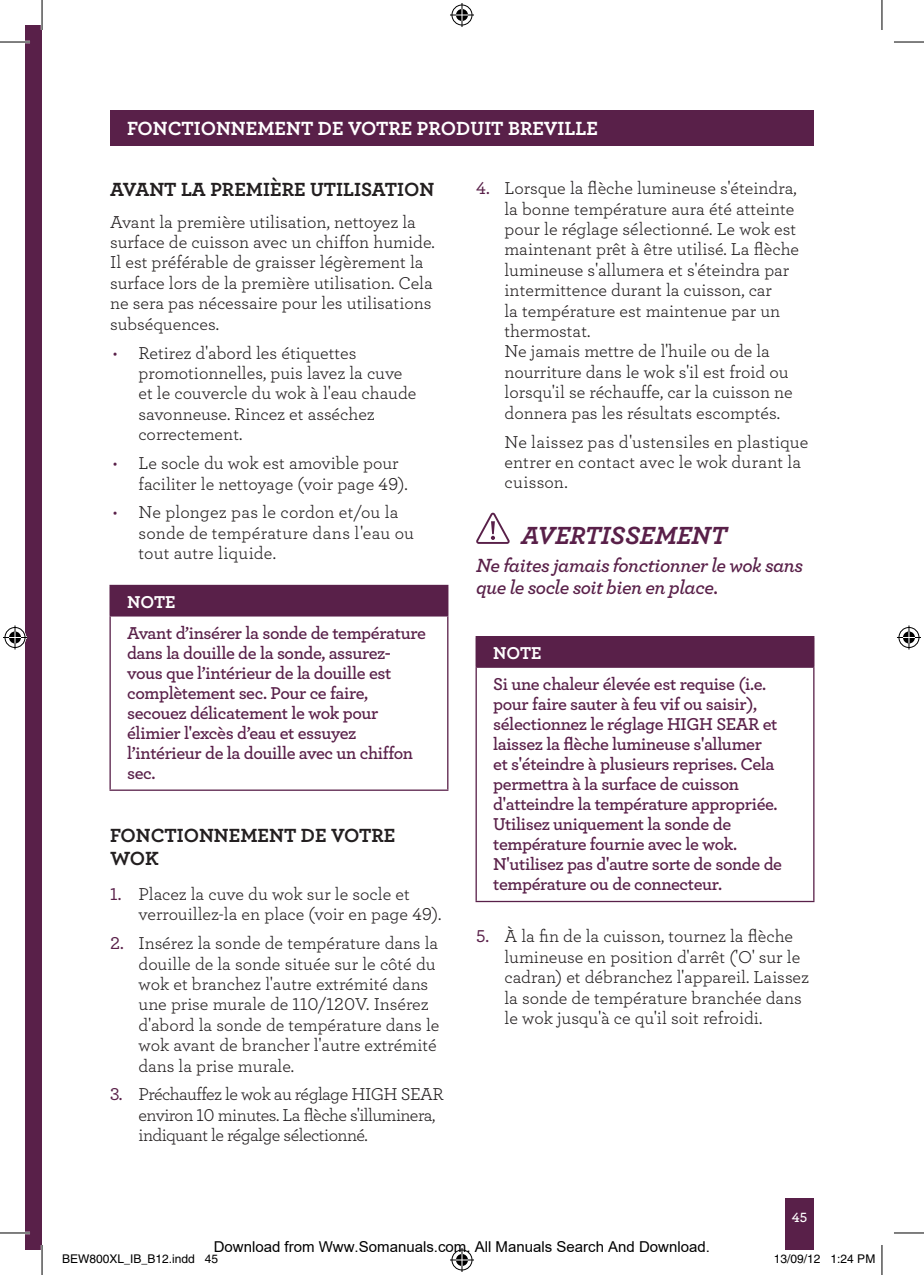
<style>
.page{position:relative;width:924px;height:1275px;background:#fff}
.page>*{position:absolute;margin:0;border:0;box-sizing:border-box;transform-origin:0 0}
.t1{font:26px "Archer Bold LF Italic";color:#592049}
.t2{font:20px/22px "Archer Semibold LF Italic";letter-spacing:-.025em;color:#592049}
.t3{font:20px "Archer Bold LF";letter-spacing:-.03em;color:#231f20}
.t4{font:20px "Archer Bold LF";color:#fff}
.t5{font:18px/20.4px "Archer Book LF";color:#231f20}
.t6{font:18px/20px "Archer Semibold LF";letter-spacing:-.02em;color:#592049}
.t7{font:18px/20.4px "Archer Book LF";letter-spacing:-.03em;color:#231f20}
.t8{font:18px "Archer Bold LF";color:#fff}
.t9{font:15px "Arial";color:#000}
.t10{font:14px "Archer Semibold LF";color:#fff}
.t11{font:12px "Helvetica";color:#000}
.s1{color:#592049}
.s2{font-family:"Archer Medium LF";color:#592049}
</style>
<div class="page">
<div style="left:785px;top:1199px;width:28px;height:51px;background:#592049"></div>
<div style="left:25px;top:25px;width:17px;height:1225px;background:#592049"></div>
<div style="left:110px;top:110px;width:703px;height:36px;background:#592049"></div>
<div style="left:110px;top:585px;width:337px;height:31px;background:#592049"></div>
<hr style="left:109px;top:616px;width:2px;height:173px;background:#592049">
<hr style="left:447px;top:616px;width:1px;height:173px;background:#592049">
<hr style="left:109px;top:789px;width:339px;height:2px;background:#592049">
<hr style="left:109px;top:585px;width:339px;height:1px;background:#592049">
<hr style="left:109px;top:586px;width:2px;height:29px;background:#592049">
<svg style="left:447px;top:586px;width:1px;height:29px"></svg>
<hr style="left:109px;top:615px;width:339px;height:1px;background:#592049">
<svg style="left:476px;top:513px;width:33px;height:31px"></svg>
<div style="left:476px;top:637px;width:337px;height:30px;background:#592049"></div>
<hr style="left:475px;top:668px;width:1px;height:233px;background:#592049">
<hr style="left:812px;top:668px;width:2px;height:233px;background:#592049">
<hr style="left:475px;top:901px;width:339px;height:1px;background:#592049">
<hr style="left:475px;top:636px;width:339px;height:1px;background:#592049">
<svg style="left:475px;top:637px;width:1px;height:29px"></svg>
<hr style="left:812px;top:637px;width:2px;height:29px;background:#592049">
<hr style="left:475px;top:666px;width:339px;height:2px;background:#592049">
<hr style="left:0;top:41px;width:30px;height:2px;background:#fff">
<hr style="left:0;top:1231px;width:30px;height:3px;background:#fff">
<hr style="left:41px;top:0;width:2px;height:30px;background:#fff">
<hr style="left:41px;top:1245px;width:2px;height:30px;background:#fff">
<hr style="left:0;top:42px;width:30px;height:1px;background:#000">
<hr style="left:893px;top:42px;width:30px;height:1px;background:#000">
<hr style="left:0;top:1232px;width:30px;height:1px;background:#000">
<hr style="left:893px;top:1232px;width:30px;height:1px;background:#000">
<hr style="left:42px;top:0;width:1px;height:30px;background:#000">
<hr style="left:42px;top:1245px;width:1px;height:30px;background:#000">
<hr style="left:881px;top:0;width:1px;height:30px;background:#000">
<hr style="left:881px;top:1245px;width:1px;height:30px;background:#000">
<svg style="left:450px;top:3px;width:24px;height:24px"></svg>
<svg style="left:450px;top:1248px;width:24px;height:24px"></svg>
<svg style="left:3px;top:625px;width:24px;height:24px"></svg>
<svg style="left:897px;top:625px;width:23px;height:24px"></svg>
<p class="t4" style="left:127px;top:115px;width:472px">FONCTIONNEMENT DE VOTRE PRODUIT BREVILLE</p>
<p class="t3" style="left:110px;top:177px;width:40px">AVANT</p>
<p class="t3" style="left:181px;top:177px;width:42px">LA PREMI</p>
<p class="t3" style="left:270px;top:177px;width:53px">ÈRE UTILISATION</p>
<p class="t5" style="left:110px;top:211px;width:326px">Avant la première utilisation, nettoyez la surface de cuisson avec un chiffon humide.<br>Il est préférable de graisser légèrement la surface lors de la première utilisation. Cela ne sera pas nécessaire pour les utilisations subséquences.</p>
<p class="t5" style="left:138px;top:342px;width:279px;text-indent:-26px"><span class="s1">•</span> Retirez d'abord les étiquettes promotionnelles, puis lavez la cuve et le couvercle du wok à l'eau chaude savonneuse. Rincez et asséchez correctement.</p>
<p class="t5" style="left:138px;top:452px;width:270px;text-indent:-26px"><span class="s1">•</span> Le socle du wok est amovible pour faciliter le nettoyage (voir page 49).</p>
<p class="t5" style="left:138px;top:502px;width:277px;text-indent:-26px"><span class="s1">•</span> Ne plongez pas le cordon et/ou la sonde de température dans l'eau ou tout autre liquide.</p>
<p class="t8" style="left:127px;top:590px;width:50px">NOTE</p>
<p class="t6" style="left:127px;top:622px;width:300px">Avant d’insérer la sonde de température dans la douille de la sonde, assurez&shy;vous que l’intérieur de la douille est complètement sec. Pour ce faire, secouez délicatement le wok pour élimier l'excès d’eau et essuyez l’intérieur de la douille avec un chiffon sec.</p>
<p class="t3" style="left:110px;top:823px;width:15px">FONCTIONNEMENT</p>
<p class="t3" style="left:301px;top:823px;width:57px">DE VOTRE</p>
<p class="t3" style="left:110px;top:846px;width:35px">WOK</p>
<p class="t5" style="left:138px;top:883px;width:304px;text-indent:-28px"><span class="s2">1.</span> Placez la cuve du wok sur le socle et verrouillez-la en place (voir en page 49).</p>
<p class="t5" style="left:138px;top:932px;width:302px;text-indent:-28px"><span class="s2">2.</span> Insérez la sonde de température dans la douille de la sonde située sur le côté du wok et branchez l'autre extrémité dans une prise murale de 110/120V. Insérez d'abord la sonde de température dans le wok avant de brancher l'autre extrémité dans la prise murale.</p>
<p class="t7" style="left:138px;top:1083px;width:306px;text-indent:-28px"><span class="s2">3.</span> Préchauffez le wok au réglage HIGH SEAR environ 10 minutes. La flèche s'illuminera, indiquant le régalge sélectionné.</p>
<p class="t5" style="left:504px;top:178px;width:296px;text-indent:-28px"><span class="s2">4.</span> Lorsque la flèche lumineuse s'éteindra, la bonne température aura été atteinte pour le réglage sélectionné. Le wok est maintenant prêt à être utilisé. La flèche lumineuse s'allumera et s'éteindra par intermittence durant la cuisson, car<br>la température est maintenue par un thermostat.<br>Ne jamais mettre de l'huile ou de la nourriture dans le wok s'il est froid ou lorsqu'il se réchauffe, car la cuisson ne donnera pas les résultats escomptés.</p>
<p class="t5" style="left:504px;top:431px;width:305px">Ne laissez pas d'ustensiles en plastique entrer en contact avec le wok durant la cuisson.</p>
<h1 class="t1" style="left:520px;top:519px;width:207px">AVERTISSEMENT</h1>
<p class="t2" style="left:476px;top:553px;width:328px">Ne faites jamais fonctionner le wok sans que le socle soit bien en place.</p>
<p class="t8" style="left:493px;top:642px;width:50px">NOTE</p>
<p class="t6" style="left:493px;top:673px;width:290px">Si une chaleur élevée est requise (i.e. pour faire sauter à feu vif ou saisir), sélectionnez le réglage HIGH SEAR et laissez la flèche lumineuse s'allumer<br>et s'éteindre à plusieurs reprises. Cela permettra à la surface de cuisson d'atteindre la température appropriée.<br>Utilisez uniquement la sonde de température fournie avec le wok.<br>N'utilisez pas d'autre sorte de sonde de température ou de connecteur.</p>
<p class="t5" style="left:504px;top:925px;width:306px;text-indent:-28px"><span class="s2">5.</span> À la fin de la cuisson, tournez la flèche lumineuse en position d'arrêt ('O' sur le cadran) et débranchez l'appareil. Laissez la sonde de température branchée dans le wok jusqu'à ce qu'il soit refroidi.</p>
<p class="t10" style="left:791px;top:1208px;width:17px">45</p>
<p class="t9" style="left:214px;top:1238px;width:497px">Download from Www.Somanuals.com. All Manuals Search And Download.</p>
<p class="t11" style="left:62px;top:1251px;width:158px">BEW800XL_IB_B12.indd 45</p>
<p class="t11" style="left:773px;top:1251px;width:103px">13/09/12 1:24 PM</p>
</div>
